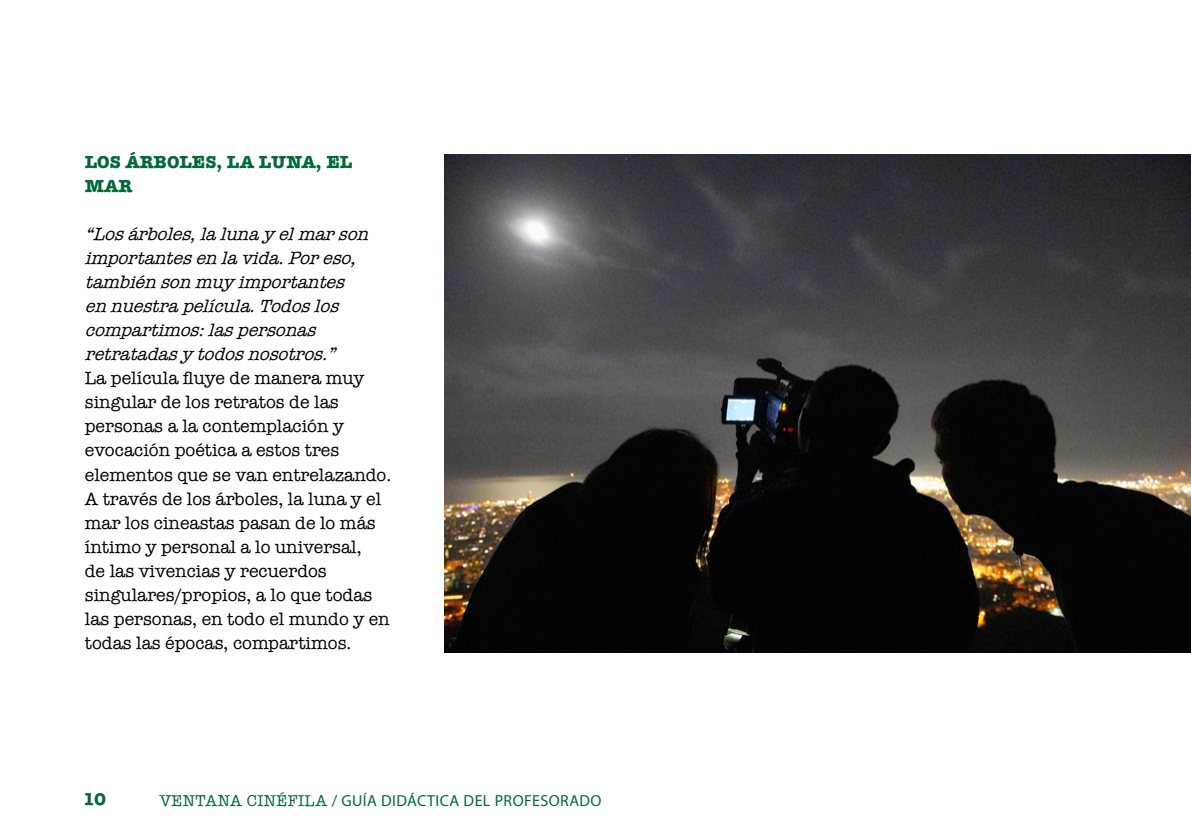
<style>
.page{position:relative;width:1191px;height:840px;background:#fff}
.page>*{position:absolute;margin:0;border:0;box-sizing:border-box;transform-origin:0 0}
.t1{font:18px/24px "American Typewriter";color:#000}
.t2{font:italic 18px/24px "American Typewriter";color:#000}
.t3{font:700 18px/24px "American Typewriter";color:#016938}
.t4{font:16px "Myriad Pro";letter-spacing:.025em;color:#016938}
.s1{font-family:"American Typewriter"}
</style>
<div class="page">
<img style="left:444px;top:154px;width:747px;height:498px">
<p class="t3" style="left:85px;top:150px;width:269px">LOS ÁRBOLES, LA LUNA, EL<br>MAR</p>
<p class="t2" style="left:85px;top:222px;width:290px">“Losárboles,lalunay elmarson importantesen lavida.Poreso, también son muy importantes en nuestrapelícula.Todoslos compartimos:laspersonas retratadasy todosnosotros.”</p>
<p class="t1" style="left:85px;top:366px;width:308px">La película fluye de manera muy singular de los retratos de las personas a la contemplación y evocación poética a estos tres elementos que se van entrelazando.<br>A través de los árboles, la luna y el mar los cineastas pasan de lo más íntimo y personal a lo universal,<br>de las vivencias y recuerdos singulares/propios, a lo que todas las personas, en todo el mundo y en todas las épocas, compartimos.</p>
<p class="t4" style="left:160px;top:790px;width:443px"><span class="s1">VENTANA CINÉFILA</span> / GUÍA DIDÁCTICA DEL PROFESORADO</p>
</div>
